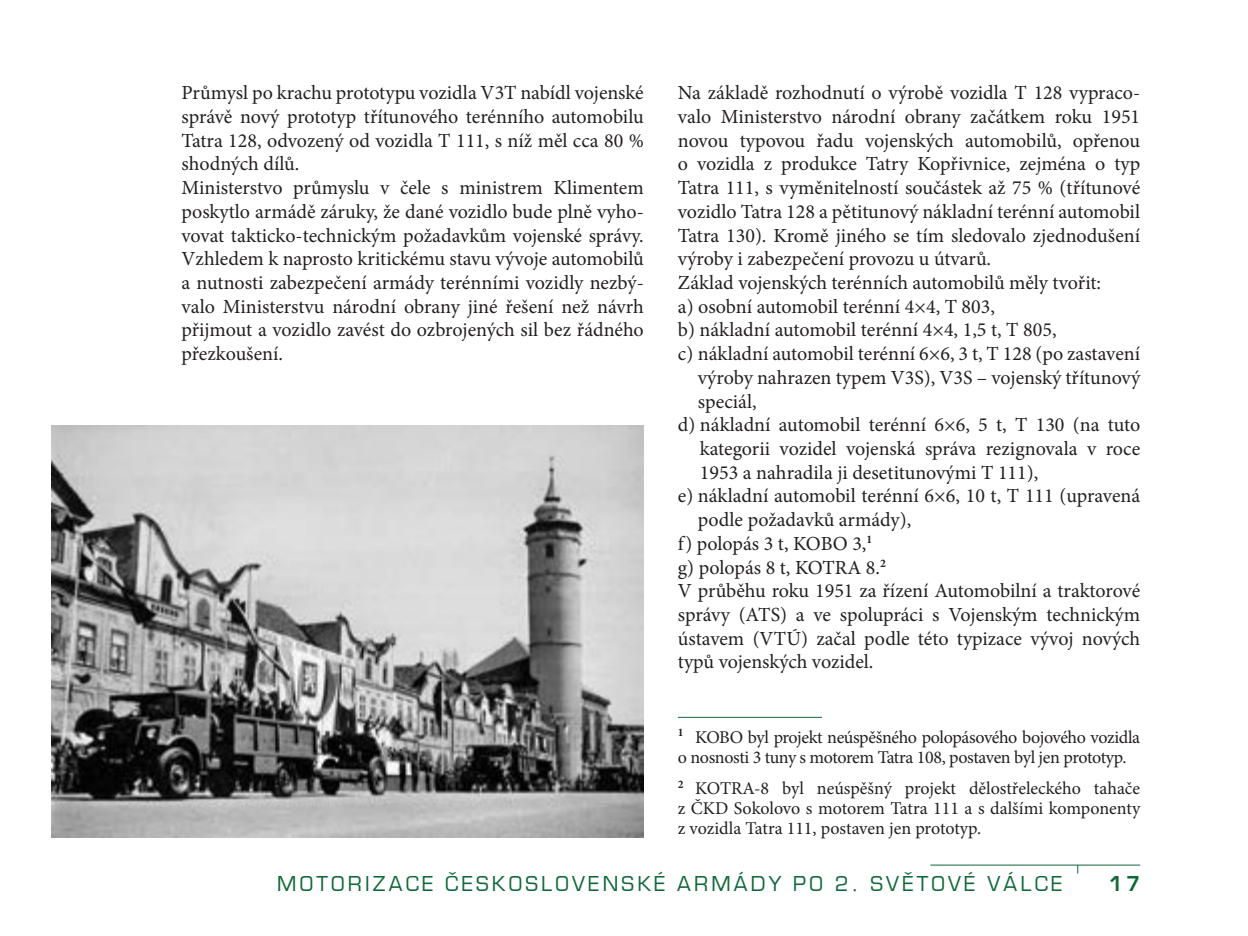
<style>
.page{position:relative;width:1248px;height:936px;background:#fff}
.page>*{position:absolute;margin:0;border:0;box-sizing:border-box;transform-origin:0 0}
.t1{font:20px/23.8px "Minion Pro";color:#231f20}
.t2{font:20px "Euromode";letter-spacing:.16em;color:#0f6838}
.t3{font:20px "Euromode";letter-spacing:.26em;color:#0f6838}
.t4{font:700 20px "Euromode";color:#0f6838}
.t5{font:18px/20px "Minion Pro";letter-spacing:-.02em;color:#231f20}
</style>
<div class="page">
<hr style="left:930px;top:864px;width:209px;height:1px;background:#0f6838">
<hr style="left:677px;top:716px;width:144px;height:1px;background:#0f6838">
<img style="left:51px;top:425px;width:592px;height:412px">
<p class="t1" style="left:181px;top:81px;width:464px">Průmysl po krachu prototypu vozidla V3T nabídl vojenské správě nový prototyp třítunového terénního automobilu Tatra 128, odvozený od vozidla T 111, s níž měl cca 80 % shodných dílů.<br>Ministerstvo průmyslu v čele s ministrem Klimentem poskytlo armádě záruky, že dané vozidlo bude plně vyho&shy;vovat takticko-technickým požadavkům vojenské správy.<br>Vzhledem k naprosto kritickému stavu vývoje automobilů a nutnosti zabezpečení armády terénními vozidly nezbý&shy;valo Ministerstvu národní obrany jiné řešení než návrh přijmout a vozidlo zavést do ozbrojených sil bez řádného přezkoušení.</p>
<p class="t1" style="left:677px;top:81px;width:464px">Na základě rozhodnutí o výrobě vozidla T 128 vypraco-</p>
<p class="t1" style="left:677px;top:105px;width:464px">valo Ministerstvo národní obrany začátkem roku 1951</p>
<p class="t1" style="left:677px;top:128px;width:464px">novou typovou řadu vojenských automobilů, opřenou</p>
<p class="t1" style="left:677px;top:152px;width:464px">o vozidla z produkce Tatry Kopřivnice, zejména o typ</p>
<p class="t1" style="left:677px;top:176px;width:464px">Tatra 111, s vyměnitelností součástek až 75 % (třítunové</p>
<p class="t1" style="left:677px;top:200px;width:463px">vozidlo Tatra 128 a pětitunový nákladní terénní automobil</p>
<p class="t1" style="left:677px;top:223px;width:463px">Tatra 130). Kromě jiného se tím sledovalo zjednodušení</p>
<p class="t1" style="left:677px;top:247px;width:315px">výroby i zabezpečení provozu u útvarů.</p>
<p class="t1" style="left:677px;top:271px;width:424px">Základ vojenských terénních automobilů měly tvořit:</p>
<p class="t1" style="left:677px;top:294px;width:318px">a) osobní automobil terénní 4×4, T 803,</p>
<p class="t1" style="left:677px;top:318px;width:380px">b) nákladní automobil terénní 4×4, 1,5 t, T 805,</p>
<p class="t1" style="left:677px;top:342px;width:464px">c) nákladní automobil terénní 6×6, 3 t, T 128 (po zastavení</p>
<p class="t1" style="left:697px;top:365px;width:444px">výroby nahrazen typem V3S), V3S – vojenský třítunový</p>
<p class="t1" style="left:697px;top:389px;width:60px">speciál,</p>
<p class="t1" style="left:677px;top:413px;width:464px">d) nákladní automobil terénní 6×6, 5 t, T 130 (na tuto</p>
<p class="t1" style="left:700px;top:437px;width:442px">kategorii vozidel vojenská správa rezignovala v roce</p>
<p class="t1" style="left:700px;top:460px;width:340px">1953 a nahradila ji desetitunovými T 111),</p>
<p class="t1" style="left:677px;top:484px;width:464px">e) nákladní automobil terénní 6×6, 10 t, T 111 (upravená</p>
<p class="t1" style="left:697px;top:508px;width:215px">podle požadavků armády),</p>
<p class="t1" style="left:677px;top:531px;width:196px">f) polopás 3 t, KOBO 3,<sup>1</sup></p>
<p class="t1" style="left:677px;top:555px;width:209px">g) polopás 8 t, KOTRA 8.<sup>2</sup></p>
<p class="t1" style="left:677px;top:579px;width:464px">V průběhu roku 1951 za řízení Automobilní a traktorové</p>
<p class="t1" style="left:677px;top:602px;width:464px">správy (ATS) a ve spolupráci s Vojenským technickým</p>
<p class="t1" style="left:677px;top:626px;width:464px">ústavem (VTÚ) začal podle této typizace vývoj nových</p>
<p class="t1" style="left:677px;top:650px;width:197px">typů vojenských vozidel.</p>
<p class="t5" style="left:677px;top:727px;width:464px"><sup>1</sup> KOBO byl projekt neúspěšného polopásového bojového vozidla o nosnosti 3 tuny s motorem Tatra 108, postaven byl jen prototyp.</p>
<p class="t5" style="left:677px;top:778px;width:464px;text-align:justify"><sup>2</sup> KOTRA-8 byl neúspěšný projekt dělostřeleckého tahače z ČKD Sokolovo s motorem Tatra 111 a s dalšími komponenty z vozidla Tatra 111, postaven jen prototyp.</p>
<p class="t2" style="left:277px;top:871px;width:112px">MOTORIZAC</p>
<p class="t2" style="left:422px;top:871px;width:198px">E ČESKOSLOVENSK</p>
<p class="t3" style="left:654px;top:871px;width:410px">É ARMÁDY PO 2. SVĚTOVÉ VÁLCE</p>
<p class="t4" style="left:1108px;top:871px;width:33px">17</p>
</div>
